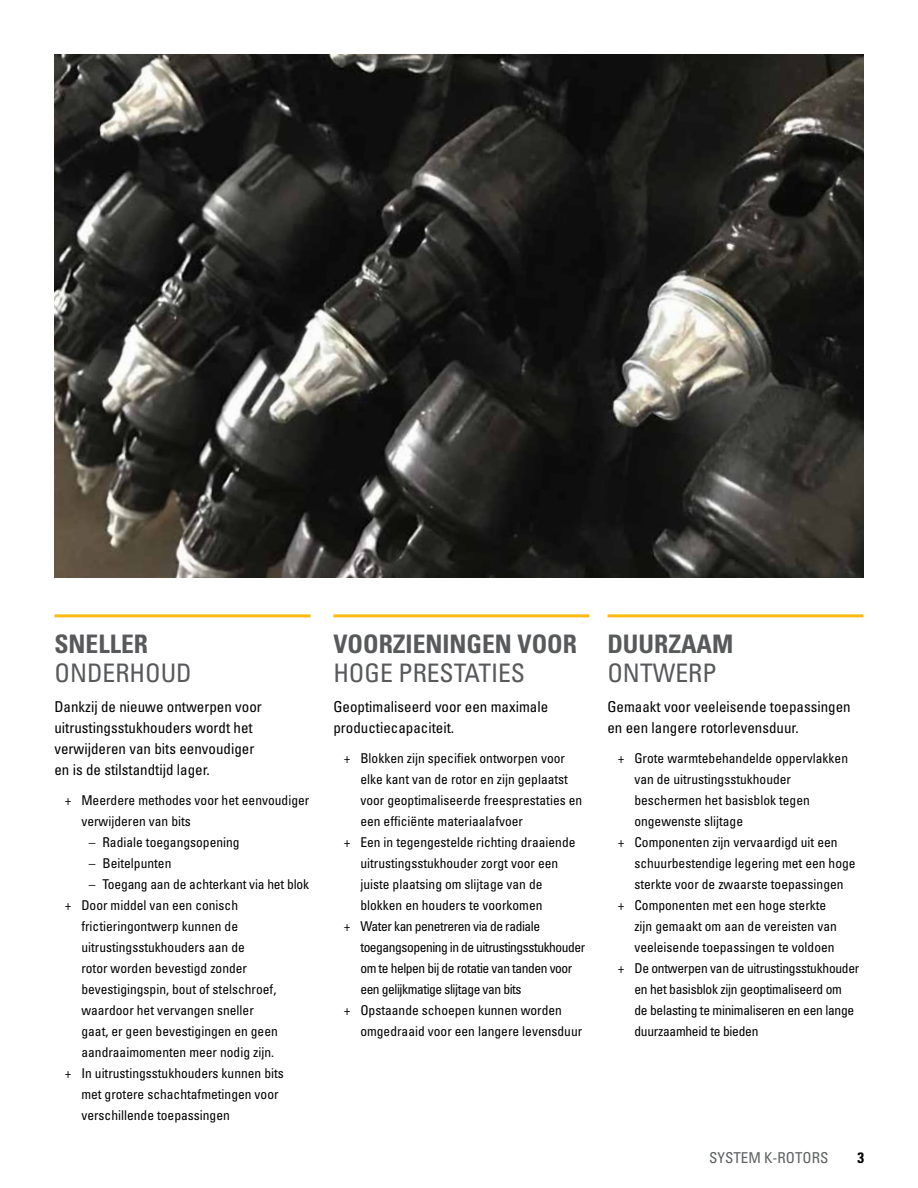
<style>
.page{position:relative;width:918px;height:1188px;background:#fff}
.page>*{position:absolute;margin:0;border:0;box-sizing:border-box;transform-origin:0 0}
.t1{font:700 condensed 25.5px "Univers";color:#58595b}
.t2{font:condensed 25.5px "Univers";color:#58595b}
.t3{font:condensed 15px/21px "Univers";color:#000}
.t4{font:condensed 15px "Univers";color:#5e6263}
.t5{font:700 condensed 15px "Univers";color:#000}
.t6{font:condensed 13.5px/21px "Univers";color:#000}
.t7{font:condensed 13.5px "Univers";letter-spacing:-.03em;color:#000}
.t8{font:condensed 13.5px "Univers";letter-spacing:-.02em;color:#000}
</style>
<div class="page">
<hr style="left:55px;top:614px;width:255px;height:3px;background:#fdba12">
<hr style="left:333px;top:614px;width:256px;height:3px;background:#fdba12">
<hr style="left:608px;top:614px;width:255px;height:3px;background:#fdba12">
<img style="left:54px;top:54px;width:810px;height:524px">
<h1 class="t1" style="left:54px;top:629px;width:95px">SNELLER</h1>
<h1 class="t2" style="left:54px;top:657px;width:139px">ONDERHOUD</h1>
<p class="t3" style="left:54px;top:695px;width:209px">Dankzij de nieuwe ontwerpen voor uitrustingsstukhouders wordt het verwijderen van bits eenvoudiger en is de stilstandtijd lager.</p>
<p class="t6" style="left:81px;top:789px;width:229px;text-indent:-16px">+ Meerdere methodes voor het eenvoudiger verwijderen van bits</p>
<p class="t6" style="left:89px;top:831px;width:152px">– Radiale toegangsopening</p>
<p class="t6" style="left:89px;top:852px;width:84px">– Beitelpunten</p>
<p class="t6" style="left:89px;top:873px;width:222px">– Toegang aan de achterkant via het blok</p>
<p class="t6" style="left:65px;top:894px;width:175px">+ Door middel van een conisch</p>
<p class="t6" style="left:81px;top:915px;width:158px">frictieringontwerp kunnen de</p>
<p class="t6" style="left:81px;top:936px;width:165px">uitrustingsstukhouders aan de</p>
<p class="t6" style="left:81px;top:957px;width:167px">rotor worden bevestigd zonder</p>
<p class="t6" style="left:81px;top:978px;width:196px">bevestigingspin, bout of stelschroef,</p>
<p class="t6" style="left:81px;top:999px;width:174px">waardoor het vervangen sneller</p>
<p class="t6" style="left:81px;top:1020px;width:198px">gaat, er geen bevestigingen en geen</p>
<p class="t6" style="left:81px;top:1041px;width:194px">aandraaimomenten meer nodig zijn.</p>
<p class="t6" style="left:65px;top:1062px;width:220px">+ In uitrustingsstukhouders kunnen bits</p>
<p class="t6" style="left:81px;top:1083px;width:199px">met grotere schachtafmetingen voor</p>
<p class="t6" style="left:81px;top:1104px;width:150px">verschillende toepassingen</p>
<h1 class="t1" style="left:333px;top:629px;width:245px">VOORZIENINGEN VOOR</h1>
<h1 class="t2" style="left:333px;top:657px;width:193px">HOGE PRESTATIES</h1>
<p class="t3" style="left:333px;top:695px;width:216px">Geoptimaliseerd voor een maximale productiecapaciteit.</p>
<p class="t6" style="left:344px;top:747px;width:223px">+ Blokken zijn specifiek ontworpen voor</p>
<p class="t6" style="left:360px;top:768px;width:209px">elke kant van de rotor en zijn geplaatst</p>
<p class="t6" style="left:360px;top:789px;width:223px">voor geoptimaliseerde freesprestaties en</p>
<p class="t6" style="left:360px;top:810px;width:164px">een efficiënte materiaalafvoer</p>
<p class="t6" style="left:344px;top:831px;width:233px">+ Een in tegengestelde richting draaiende</p>
<p class="t6" style="left:360px;top:852px;width:199px">uitrustingsstukhouder zorgt voor een</p>
<p class="t6" style="left:360px;top:873px;width:184px">juiste plaatsing om slijtage van de</p>
<p class="t6" style="left:360px;top:894px;width:184px">blokken en houders te voorkomen</p>
<p class="t7" style="left:344px;top:917px;width:198px">+ Water kan penetreren via de radiale</p>
<p class="t7" style="left:360px;top:938px;width:226px">toegangsopening in de uitrustingsstukhouder</p>
<p class="t7" style="left:360px;top:959px;width:214px">om te helpen bij de rotatie van tanden voor</p>
<p class="t7" style="left:360px;top:980px;width:163px">een gelijkmatige slijtage van bits</p>
<p class="t6" style="left:344px;top:999px;width:220px">+ Opstaande schoepen kunnen worden</p>
<p class="t6" style="left:360px;top:1020px;width:223px">omgedraaid voor een langere levensduur</p>
<h1 class="t1" style="left:607px;top:629px;width:128px">DUURZAAM</h1>
<h1 class="t2" style="left:607px;top:657px;width:111px">ONTWERP</h1>
<p class="t3" style="left:607px;top:695px;width:245px">Gemaakt voor veeleisende toepassingen en een langere rotorlevensduur.</p>
<p class="t6" style="left:618px;top:747px;width:232px">+ Grote warmtebehandelde oppervlakken</p>
<p class="t6" style="left:634px;top:768px;width:158px">van de uitrustingsstukhouder</p>
<p class="t6" style="left:634px;top:789px;width:177px">beschermen het basisblok tegen</p>
<p class="t6" style="left:634px;top:810px;width:110px">ongewenste slijtage</p>
<p class="t6" style="left:618px;top:831px;width:221px">+ Componenten zijn vervaardigd uit een</p>
<p class="t6" style="left:634px;top:852px;width:223px">schuurbestendige legering met een hoge</p>
<p class="t6" style="left:634px;top:873px;width:211px">sterkte voor de zwaarste toepassingen</p>
<p class="t6" style="left:618px;top:894px;width:210px">+ Componenten met een hoge sterkte</p>
<p class="t6" style="left:634px;top:915px;width:204px">zijn gemaakt om aan de vereisten van</p>
<p class="t6" style="left:634px;top:936px;width:202px">veeleisende toepassingen te voldoen</p>
<p class="t8" style="left:618px;top:959px;width:243px">+ De ontwerpen van de uitrustingsstukhouder</p>
<p class="t8" style="left:634px;top:980px;width:209px">en het basisblok zijn geoptimaliseerd om</p>
<p class="t8" style="left:634px;top:1001px;width:221px">de belasting te minimaliseren en een lange</p>
<p class="t8" style="left:634px;top:1022px;width:126px">duurzaamheid te bieden</p>
<p class="t4" style="left:709px;top:1148px;width:121px">SYSTEM K-ROTORS</p>
<p class="t5" style="left:857px;top:1148px;width:8px">3</p>
</div>
